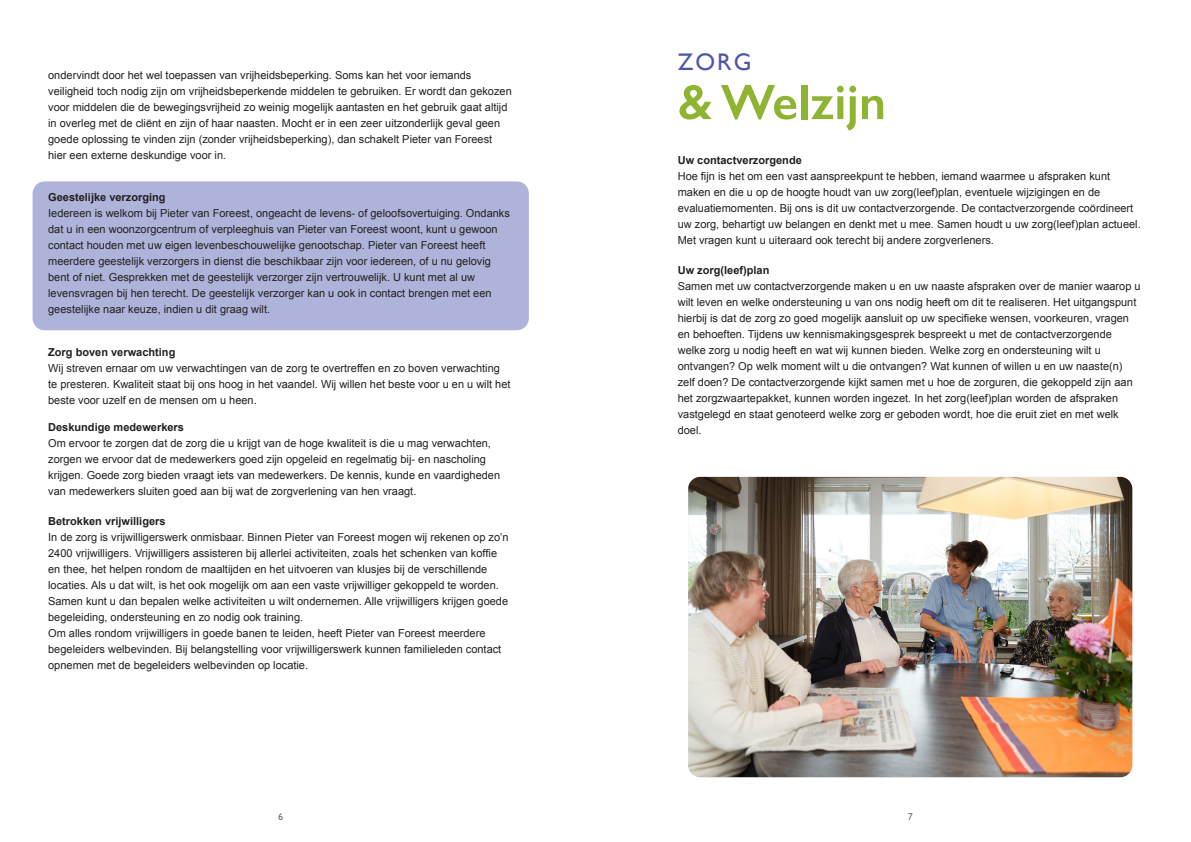
<style>
.page{position:relative;width:1191px;height:842px;background:#fff}
.page>*{position:absolute;margin:0;border:0;box-sizing:border-box;transform-origin:0 0}
.Kop_3{font:600 50px "Gill Sans";color:#8fb431}
.Kop_3-2{font:24px "Gill Sans";color:#4d57a5}
.body{font:11px/16px "Arial";color:#231f20}
.Kop_3-3{font:700 11px "Arial";color:#231f20}
.t1{font:10px "Gill Sans";color:#6c6d70}
</style>
<div class="page">
<div style="left:33px;top:181px;width:496px;height:149px;background:#aeb3d9;border-radius:12px"></div>
<img style="left:688px;top:477px;width:444px;height:300px">
<p class="body" style="left:48px;top:67px;width:465px">ondervindt door het wel toepassen van vrijheidsbeperking. Soms kan het voor iemands veiligheid toch nodig zijn om vrijheidsbeperkende middelen te gebruiken. Er wordt dan gekozen voor middelen die de bewegingsvrijheid zo weinig mogelijk aantasten en het gebruik gaat altijd in overleg met de cliënt en zijn of haar naasten. Mocht er in een zeer uitzonderlijk geval geen goede oplossing te vinden zijn (zonder vrijheidsbeperking), dan schakelt Pieter van Foreest hier een externe deskundige voor in.</p>
<p class="Kop_3-3" style="left:48px;top:190px;width:119px">Geestelijke verzorging</p>
<p class="body" style="left:48px;top:205px;width:463px">Iedereen is welkom bij Pieter van Foreest, ongeacht de levens- of geloofsovertuiging. Ondanks dat u in een woonzorgcentrum of verpleeghuis van Pieter van Foreest woont, kunt u gewoon contact houden met uw eigen levenbeschouwelijke genootschap. Pieter van Foreest heeft meerdere geestelijk verzorgers in dienst die beschikbaar zijn voor iedereen, of u nu gelovig bent of niet. Gesprekken met de geestelijk verzorger zijn vertrouwelijk. U kunt met al uw levensvragen bij hen terecht. De geestelijk verzorger kan u ook in contact brengen met een geestelijke naar keuze, indien u dit graag wilt.</p>
<p class="Kop_3-3" style="left:48px;top:345px;width:129px">Zorg boven verwachting</p>
<p class="body" style="left:48px;top:360px;width:464px">Wij streven ernaar om uw verwachtingen van de zorg te overtreffen en zo boven verwachting te presteren. Kwaliteit staat bij ons hoog in het vaandel. Wij willen het beste voor u en u wilt het beste voor uzelf en de mensen om u heen.</p>
<p class="Kop_3-3" style="left:48px;top:420px;width:137px">Deskundige medewerkers</p>
<p class="body" style="left:48px;top:435px;width:444px">Om ervoor te zorgen dat de zorg die u krijgt van de hoge kwaliteit is die u mag verwachten, zorgen we ervoor dat de medewerkers goed zijn opgeleid en regelmatig bij- en nascholing</p>
<p class="body" style="left:48px;top:467px;width:453px">krijgen. Goede zorg bieden vraagt iets van medewerkers. De kennis, kunde en vaardigheden van medewerkers sluiten goed aan bij wat de zorgverlening van hen vraagt.</p>
<p class="Kop_3-3" style="left:48px;top:514px;width:119px">Betrokken vrijwilligers</p>
<p class="body" style="left:48px;top:529px;width:462px">In de zorg is vrijwilligerswerk onmisbaar. Binnen Pieter van Foreest mogen wij rekenen op zo’n 2400 vrijwilligers. Vrijwilligers assisteren bij allerlei activiteiten, zoals het schenken van koffie en thee, het helpen rondom de maaltijden en het uitvoeren van klusjes bij de verschillende locaties. Als u dat wilt, is het ook mogelijk om aan een vaste vrijwilliger gekoppeld te worden.<br>Samen kunt u dan bepalen welke activiteiten u wilt ondernemen. Alle vrijwilligers krijgen goede begeleiding, ondersteuning en zo nodig ook training.</p>
<p class="body" style="left:48px;top:625px;width:454px">Om alles rondom vrijwilligers in goede banen te leiden, heeft Pieter van Foreest meerdere begeleiders welbevinden. Bij belangstelling voor vrijwilligerswerk kunnen familieleden contact opnemen met de begeleiders welbevinden op locatie.</p>
<p class="Kop_3-2" style="left:677px;top:48px;width:75px">ZORG</p>
<p class="Kop_3" style="left:677px;top:72px;width:210px">&amp; Welzijn</p>
<p class="Kop_3-3" style="left:677px;top:153px;width:126px">Uw contactverzorgende</p>
<p class="body" style="left:677px;top:168px;width:464px">Hoe fijn is het om een vast aanspreekpunt te hebben, iemand waarmee u afspraken kunt maken en die u op de hoogte houdt van uw zorg(leef)plan, eventuele wijzigingen en de evaluatiemomenten. Bij ons is dit uw contactverzorgende. De contactverzorgende coördineert uw zorg, behartigt uw belangen en denkt met u mee. Samen houdt u uw zorg(leef)plan actueel.<br>Met vragen kunt u uiteraard ook terecht bij andere zorgverleners.</p>
<p class="Kop_3-3" style="left:677px;top:263px;width:93px">Uw zorg(leef)plan</p>
<p class="body" style="left:677px;top:278px;width:464px">Samen met uw contactverzorgende maken u en uw naaste afspraken over de manier waarop u wilt leven en welke ondersteuning u van ons nodig heeft om dit te realiseren. Het uitgangspunt hierbij is dat de zorg zo goed mogelijk aansluit op uw specifieke wensen, voorkeuren, vragen en behoeften. Tijdens uw kennismakingsgesprek bespreekt u met de contactverzorgende welke zorg u nodig heeft en wat wij kunnen bieden. Welke zorg en ondersteuning wilt u ontvangen? Op welk moment wilt u die ontvangen? Wat kunnen of willen u en uw naaste(n) zelf doen? De contactverzorgende kijkt samen met u hoe de zorguren, die gekoppeld zijn aan het zorgzwaartepakket, kunnen worden ingezet. In het zorg(leef)plan worden de afspraken vastgelegd en staat genoteerd welke zorg er geboden wordt, hoe die eruit ziet en met welk doel.</p>
<p class="t1" style="left:278px;top:810px;width:6px">6</p>
<p class="t1" style="left:907px;top:810px;width:6px">7</p>
</div>
